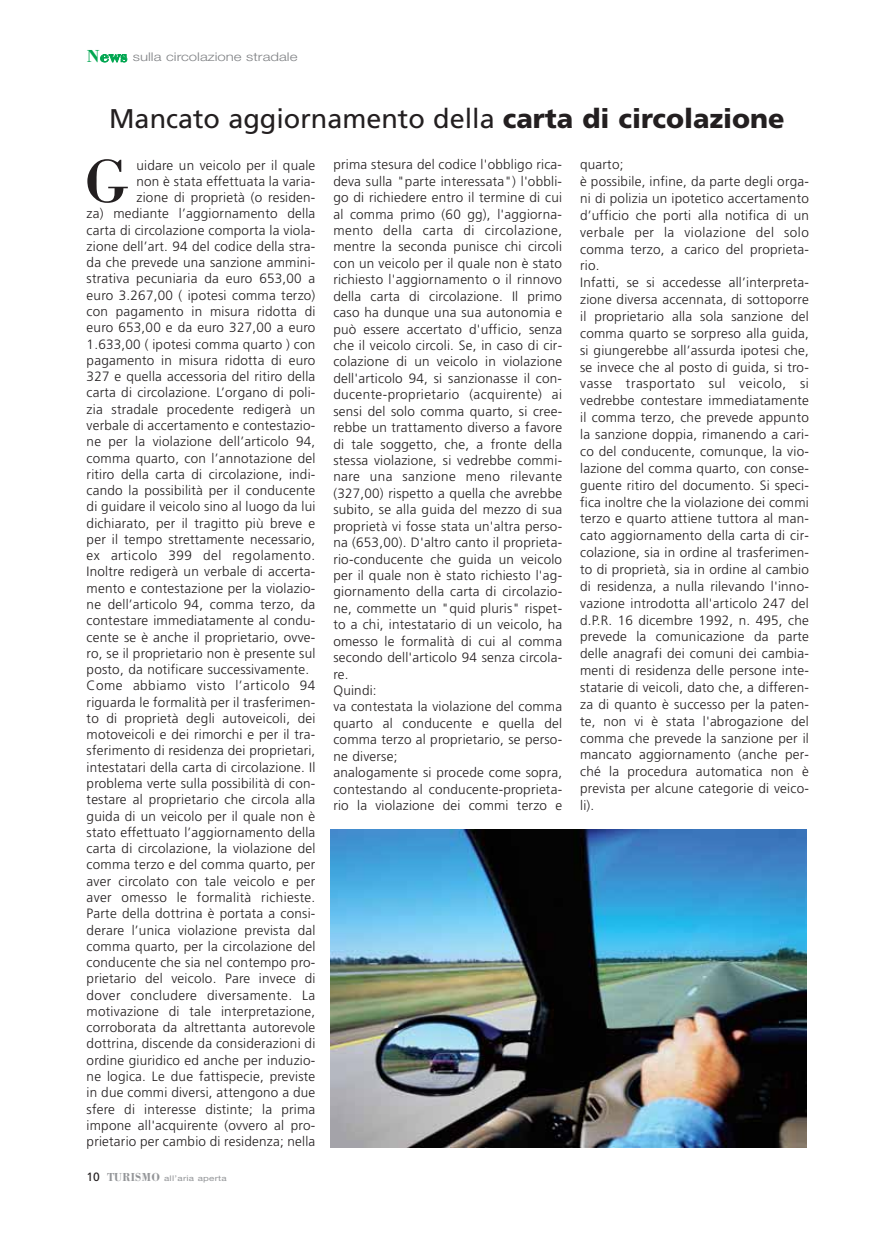
<style>
.page{position:relative;width:893px;height:1234px;background:#fff}
.page>*{position:absolute;margin:0;border:0;box-sizing:border-box;transform-origin:0 0}
.t1{font:62.55px "Bodoni";color:#231f20}
.t2{font:27px "Frutiger";color:#231f20}
.t3{font:300 13.5px/16.4px "Frutiger";letter-spacing:.015em;color:#231f20}
.t4{font:300 13.5px "Frutiger";letter-spacing:.04em;color:#231f20}
.t5{font:300 12px "Helvetica Neue";color:#808285;scale:1.25 1}
.t6{font:7.8px "Helvetica Neue";letter-spacing:.03em;color:#939598;scale:1.25 1}
.s1{font-family:"Bodoni";font-weight:700;font-size:18px;color:#00a650}
.s2{font-weight:900}
.s3{font-family:"Frutiger";font-size:12px;color:#231f20}
.s4{font-family:"Bodoni";font-weight:700;font-size:12px}
</style>
<div class="page">
<img style="left:330px;top:829px;width:477px;height:318px">
<p class="t5" style="left:87px;top:53px;width:170px"><span class="s1">News</span> sulla circolazione stradale</p>
<h2 class="t2" style="left:109px;top:107px;width:677px">Mancato aggiornamento della <span class="s2">carta di circolazione</span></h2>
<h1 class="t1" style="left:84px;top:150px;width:47px">G</h1>
<p class="t3" style="left:136px;top:159px;width:180px">uidare un veicolo per il quale</p>
<p class="t3" style="left:333px;top:158px;width:230px">prima stesura del codice l'obbligo rica&shy;deva sulla "parte interessata") l'obbli&shy;go di richiedere entro il termine di cui al comma primo (60 gg), l'aggiorna&shy;mento della carta di circolazione, mentre la seconda punisce chi circoli con un veicolo per il quale non è stato richiesto l'aggiornamento o il rinnovo della carta di circolazione. Il primo caso ha dunque una sua autonomia e può essere accertato d'ufficio, senza che il veicolo circoli. Se, in caso di cir&shy;colazione di un veicolo in violazione dell'articolo 94, si sanzionasse il con&shy;ducente-proprietario (acquirente) ai sensi del solo comma quarto, si cree&shy;rebbe un trattamento diverso a favore di tale soggetto, che, a fronte della stessa violazione, si vedrebbe commi&shy;nare una sanzione meno rilevante (327,00) rispetto a quella che avrebbe subito, se alla guida del mezzo di sua proprietà vi fosse stata un'altra perso&shy;na (653,00). D'altro canto il proprieta&shy;rio-conducente che guida un veicolo per il quale non è stato richiesto l'ag&shy;giornamento della carta di circolazio&shy;ne, commette un "quid pluris" rispet&shy;to a chi, intestatario di un veicolo, ha omesso le formalità di cui al comma secondo dell'articolo 94 senza circola&shy;re.<br>Quindi:<br>va contestata la violazione del comma quarto al conducente e quella del comma terzo al proprietario, se perso&shy;ne diverse;<br>analogamente si procede come sopra, contestando al conducente-proprieta&shy;rio la violazione dei commi terzo e</p>
<p class="t3" style="left:580px;top:158px;width:230px;line-height:16.8px">quarto;<br>è possibile, infine, da parte degli orga&shy;ni di polizia un ipotetico accertamento d’ufficio che porti alla notifica di un verbale per la violazione del solo comma terzo, a carico del proprieta&shy;rio.<br>Infatti, se si accedesse all’interpreta&shy;zione diversa accennata, di sottoporre il proprietario alla sola sanzione del comma quarto se sorpreso alla guida, si giungerebbe all’assurda ipotesi che, se invece che al posto di guida, si tro&shy;vasse trasportato sul veicolo, si vedrebbe contestare immediatamente il comma terzo, che prevede appunto la sanzione doppia, rimanendo a cari&shy;co del conducente, comunque, la vio&shy;lazione del comma quarto, con conse&shy;guente ritiro del documento. Si speci&shy;fica inoltre che la violazione dei commi terzo e quarto attiene tuttora al man&shy;cato aggiornamento della carta di cir&shy;colazione, sia in ordine al trasferimen&shy;to di proprietà, sia in ordine al cambio di residenza, a nulla rilevando l'inno&shy;vazione introdotta all'articolo 247 del d.P.R. 16 dicembre 1992, n. 495, che prevede la comunicazione da parte delle anagrafi dei comuni dei cambia&shy;menti di residenza delle persone inte&shy;statarie di veicoli, dato che, a differen&shy;za di quanto è successo per la paten&shy;te, non vi è stata l'abrogazione del comma che prevede la sanzione per il mancato aggiornamento (anche per&shy;ché la procedura automatica non è prevista per alcune categorie di veico&shy;li).</p>
<p class="t3" style="left:136px;top:175px;width:180px">non è stata effettuata la varia-</p>
<p class="t3" style="left:136px;top:191px;width:180px">zione di proprietà (o residen-</p>
<p class="t3" style="left:87px;top:207px;width:230px">za) mediante l’aggiornamento della</p>
<p class="t3" style="left:87px;top:224px;width:230px">carta di circolazione comporta la viola-</p>
<p class="t3" style="left:87px;top:240px;width:230px">zione dell’art. 94 del codice della stra-</p>
<p class="t3" style="left:87px;top:256px;width:230px">da che prevede una sanzione ammini-</p>
<p class="t3" style="left:87px;top:273px;width:230px">strativa pecuniaria da euro 653,00 a</p>
<p class="t3" style="left:87px;top:289px;width:230px">euro 3.267,00 ( ipotesi comma terzo)</p>
<p class="t3" style="left:87px;top:305px;width:230px">con pagamento in misura ridotta di</p>
<p class="t3" style="left:87px;top:321px;width:230px">euro 653,00 e da euro 327,00 a euro</p>
<p class="t3" style="left:87px;top:338px;width:230px">1.633,00 ( ipotesi comma quarto ) con</p>
<p class="t3" style="left:87px;top:354px;width:230px">pagamento in misura ridotta di euro</p>
<p class="t3" style="left:87px;top:370px;width:230px">327 e quella accessoria del ritiro della</p>
<p class="t3" style="left:87px;top:386px;width:230px">carta di circolazione. L’organo di poli-</p>
<p class="t3" style="left:87px;top:403px;width:230px">zia stradale procedente redigerà un</p>
<p class="t3" style="left:87px;top:419px;width:230px">verbale di accertamento e contestazio-</p>
<p class="t3" style="left:87px;top:435px;width:230px">ne per la violazione dell’articolo 94,</p>
<p class="t3" style="left:87px;top:451px;width:230px">comma quarto, con l’annotazione del</p>
<p class="t3" style="left:87px;top:468px;width:230px">ritiro della carta di circolazione, indi-</p>
<p class="t3" style="left:87px;top:484px;width:230px">cando la possibilità per il conducente</p>
<p class="t3" style="left:87px;top:500px;width:230px">di guidare il veicolo sino al luogo da lui</p>
<p class="t3" style="left:87px;top:517px;width:230px">dichiarato, per il tragitto più breve e</p>
<p class="t3" style="left:87px;top:533px;width:230px">per il tempo strettamente necessario,</p>
<p class="t4" style="left:87px;top:549px;width:230px">ex articolo 399 del regolamento.</p>
<p class="t3" style="left:87px;top:565px;width:230px">Inoltre redigerà un verbale di accerta-</p>
<p class="t3" style="left:87px;top:582px;width:230px">mento e contestazione per la violazio-</p>
<p class="t3" style="left:87px;top:598px;width:230px">ne dell’articolo 94, comma terzo, da</p>
<p class="t3" style="left:87px;top:614px;width:230px">contestare immediatamente al condu-</p>
<p class="t3" style="left:87px;top:630px;width:230px">cente se è anche il proprietario, ovve-</p>
<p class="t3" style="left:87px;top:647px;width:230px">ro, se il proprietario non è presente sul</p>
<p class="t3" style="left:87px;top:663px;width:224px">posto, da notificare successivamente.</p>
<p class="t4" style="left:87px;top:679px;width:230px">Come abbiamo visto l’articolo 94</p>
<p class="t3" style="left:87px;top:695px;width:230px">riguarda le formalità per il trasferimen-</p>
<p class="t3" style="left:87px;top:712px;width:230px">to di proprietà degli autoveicoli, dei</p>
<p class="t3" style="left:87px;top:728px;width:230px">motoveicoli e dei rimorchi e per il tra-</p>
<p class="t3" style="left:87px;top:744px;width:230px">sferimento di residenza dei proprietari,</p>
<p class="t3" style="left:87px;top:760px;width:230px">intestatari della carta di circolazione. Il</p>
<p class="t3" style="left:87px;top:777px;width:230px">problema verte sulla possibilità di con-</p>
<p class="t3" style="left:87px;top:793px;width:230px">testare al proprietario che circola alla</p>
<p class="t3" style="left:87px;top:809px;width:230px">guida di un veicolo per il quale non è</p>
<p class="t3" style="left:87px;top:826px;width:230px">stato effettuato l’aggiornamento della</p>
<p class="t3" style="left:87px;top:842px;width:230px">carta di circolazione, la violazione del</p>
<p class="t3" style="left:87px;top:858px;width:230px">comma terzo e del comma quarto, per</p>
<p class="t3" style="left:87px;top:874px;width:230px">aver circolato con tale veicolo e per</p>
<p class="t3" style="left:87px;top:891px;width:230px">aver omesso le formalità richieste.</p>
<p class="t3" style="left:87px;top:907px;width:230px">Parte della dottrina è portata a consi-</p>
<p class="t3" style="left:87px;top:923px;width:230px">derare l’unica violazione prevista dal</p>
<p class="t3" style="left:87px;top:939px;width:230px">comma quarto, per la circolazione del</p>
<p class="t3" style="left:87px;top:956px;width:230px">conducente che sia nel contempo pro-</p>
<p class="t3" style="left:87px;top:972px;width:230px">prietario del veicolo. Pare invece di</p>
<p class="t3" style="left:87px;top:988px;width:230px">dover concludere diversamente. La</p>
<p class="t3" style="left:87px;top:1004px;width:230px">motivazione di tale interpretazione,</p>
<p class="t3" style="left:87px;top:1021px;width:230px">corroborata da altrettanta autorevole</p>
<p class="t3" style="left:87px;top:1037px;width:230px">dottrina, discende da considerazioni di</p>
<p class="t3" style="left:87px;top:1053px;width:230px">ordine giuridico ed anche per induzio-</p>
<p class="t3" style="left:87px;top:1070px;width:230px">ne logica. Le due fattispecie, previste</p>
<p class="t3" style="left:87px;top:1086px;width:230px">in due commi diversi, attengono a due</p>
<p class="t3" style="left:87px;top:1102px;width:230px">sfere di interesse distinte; la prima</p>
<p class="t3" style="left:87px;top:1118px;width:230px">impone all'acquirente (ovvero al pro-</p>
<p class="t3" style="left:87px;top:1135px;width:230px">prietario per cambio di residenza; nella</p>
<p class="t6" style="left:86px;top:1174px;width:114px"><span class="s3">10</span> <span class="s4">TURISMO</span> all’aria aperta</p>
</div>
